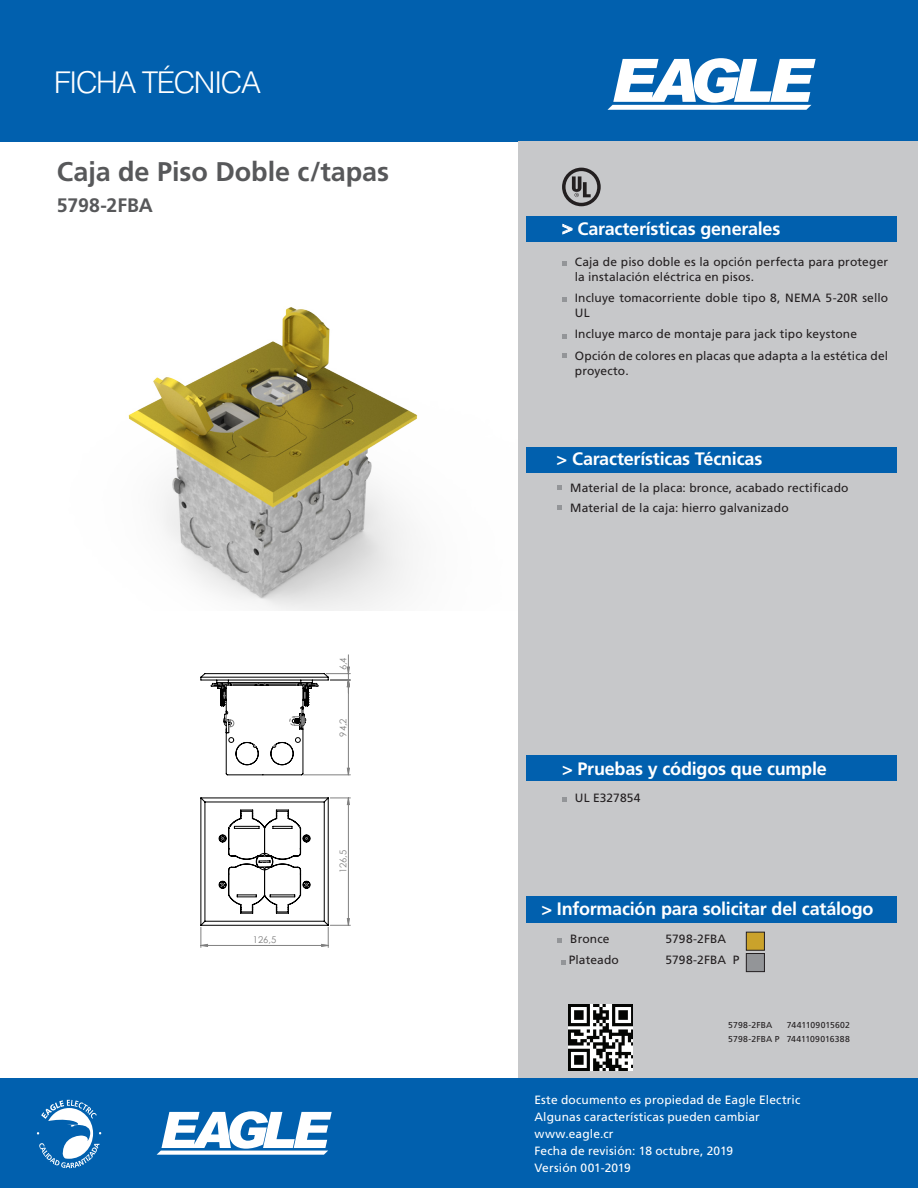
<style>
.page{position:relative;width:918px;height:1188px;background:#fff}
.page>*{position:absolute;margin:0;border:0;box-sizing:border-box;transform-origin:0 0}
.t1{font:300 30px "Helvetica LT Std";letter-spacing:-.05em;color:#fff}
.t2{font:700 27px "Frutiger";letter-spacing:-.005em;color:#57585a}
.t3{font:700 19.5px "Frutiger";letter-spacing:-.005em;color:#57585a}
.t4{font:700 18px "Frutiger";letter-spacing:-.01em;color:#fff}
.t5{font:12px/15px "Frutiger";letter-spacing:.01em;color:#231f20}
.t6{font:12px/17px "Frutiger";letter-spacing:.01em;color:#fff}
.t7{font:9.45px "Century Gothic";color:#808080}
.t8{font:8.55px/13.8px "Frutiger LT Std";letter-spacing:.015em;color:#231f20;text-align:right}
</style>
<div class="page">
<div style="left:0;top:0;width:918px;height:142px;background:#0160ae"></div>
<div style="left:0;top:1078px;width:918px;height:110px;background:#0160ae"></div>
<div style="left:518px;top:142px;width:400px;height:936px;background:#c7c8ca"></div>
<div style="left:526px;top:216px;width:371px;height:26px;background:#0160ae"></div>
<div style="left:526px;top:447px;width:371px;height:25px;background:#0160ae"></div>
<div style="left:526px;top:755px;width:371px;height:26px;background:#0160ae"></div>
<div style="left:526px;top:896px;width:371px;height:27px;background:#0160ae"></div>
<svg style="left:608px;top:58px;width:208px;height:52px"></svg>
<svg style="left:157px;top:1111px;width:175px;height:44px"></svg>
<svg style="left:37px;top:1100px;width:64px;height:68px"></svg>
<img style="left:568px;top:1005px;width:65px;height:65px">
<svg style="left:558px;top:938px;width:4px;height:5px"></svg>
<div style="left:746px;top:932px;width:19px;height:18px;background:#caa22b;border:1px solid #231f20"></div>
<svg style="left:561px;top:960px;width:4px;height:4px"></svg>
<div style="left:746px;top:954px;width:18px;height:18px;background:#939598"></div>
<div style="left:746px;top:953px;width:19px;height:19px;border:1px solid #231f20"></div>
<svg style="left:558px;top:486px;width:4px;height:4px"></svg>
<svg style="left:558px;top:505px;width:4px;height:4px"></svg>
<svg style="left:562px;top:223px;width:11px;height:12px"></svg>
<svg style="left:562px;top:261px;width:5px;height:5px"></svg>
<svg style="left:562px;top:298px;width:5px;height:4px"></svg>
<svg style="left:562px;top:334px;width:5px;height:4px"></svg>
<svg style="left:562px;top:353px;width:5px;height:5px"></svg>
<svg style="left:562px;top:798px;width:5px;height:4px"></svg>
<img style="left:128px;top:307px;width:290px;height:304px">
<hr style="left:303px;top:775px;width:47px;height:1px;background:#808080">
<svg style="left:200px;top:655px;width:150px;height:120px"></svg>
<svg style="left:200px;top:797px;width:150px;height:150px"></svg>
<svg style="left:562px;top:168px;width:39px;height:38px"></svg>
<h1 class="t1" style="left:54px;top:64px;width:209px">FICHA TÉCNICA</h1>
<h2 class="t2" style="left:57px;top:156px;width:334px">Caja de Piso Doble c/tapas</h2>
<h3 class="t3" style="left:57px;top:193px;width:98px">5798-2FBA</h3>
<p class="t7" style="left:336px;top:670px;width:15px;rotate:-90deg">6,4</p>
<p class="t7" style="left:336px;top:737px;width:20px;rotate:-90deg">94,2</p>
<p class="t7" style="left:253px;top:933px;width:25px">126,5</p>
<p class="t7" style="left:336px;top:873px;width:25px;rotate:-90deg">126,5</p>
<h3 class="t4" style="left:562px;top:218px;width:220px">&gt; Características generales</h3>
<p class="t5" style="left:575px;top:254px;width:315px">Caja de piso doble es la opción perfecta para proteger la instalación eléctrica en pisos.</p>
<p class="t5" style="left:575px;top:290px;width:315px">Incluye tomacorriente doble tipo 8, NEMA 5-20R sello<br>UL</p>
<p class="t5" style="left:575px;top:324px;width:315px;line-height:21.5px">Incluye marco de montaje para jack tipo keystone<br>Opción de colores en placas que adapta a la estética del</p>
<p class="t5" style="left:575px;top:363px;width:55px">proyecto.</p>
<h3 class="t4" style="left:557px;top:448px;width:207px">&gt; Características Técnicas</h3>
<p class="t5" style="left:570px;top:478px;width:280px;line-height:20px">Material de la placa: bronce, acabado rectificado<br>Material de la caja: hierro galvanizado</p>
<h3 class="t4" style="left:562px;top:758px;width:266px">&gt; Pruebas y códigos que cumple</h3>
<p class="t5" style="left:575px;top:791px;width:67px">UL E327854</p>
<h3 class="t4" style="left:541px;top:898px;width:334px">&gt; Información para solicitar del catálogo</h3>
<p class="t5" style="left:570px;top:931px;width:41px">Bronce</p>
<p class="t5" style="left:666px;top:931px;width:62px">5798-2FBA</p>
<p class="t5" style="left:569px;top:953px;width:52px">Plateado</p>
<p class="t5" style="left:666px;top:953px;width:75px">5798-2FBA P</p>
<p class="t8" style="left:728px;top:1018px;width:46px">5798-2FBA</p>
<p class="t8" style="left:728px;top:1018px;width:123px">7441109015602<br>5798-2FBA P 7441109016388</p>
<p class="t6" style="left:534px;top:1092px;width:267px">Este documento es propiedad de Eagle Electric<br>Algunas características pueden cambiar www.eagle.cr<br>Fecha de revisión: 18 octubre, 2019<br>Versión 001-2019</p>
</div>
